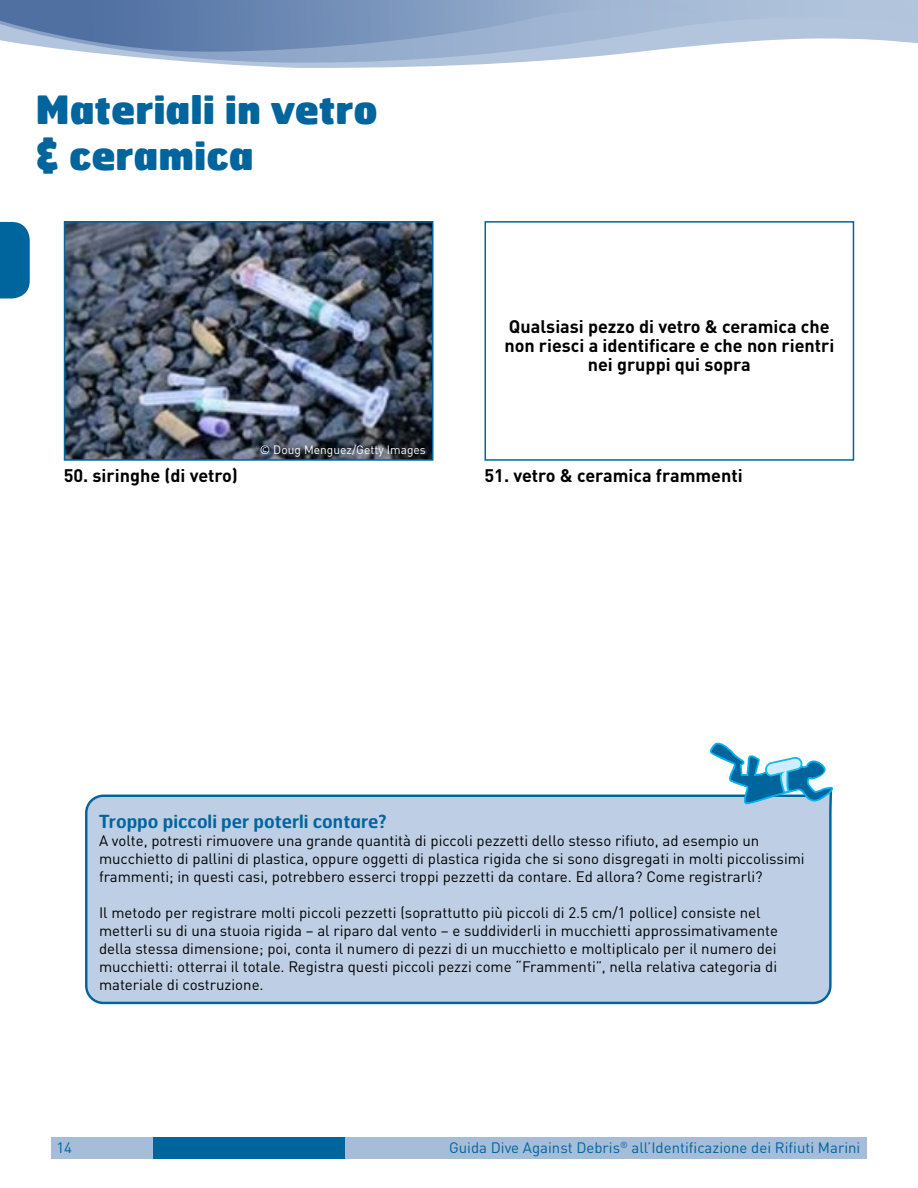
<style>
.page{position:relative;width:918px;height:1188px;background:#fff}
.page>*{position:absolute;margin:0;border:0;box-sizing:border-box;transform-origin:0 0}
.t1{font:900 39px/46.8px "Hermes FB";color:#00649d}
.t2{font:700 18px/18.8px "DINOT";color:#000;text-align:center}
.t3{font:600 18px "Hermes FB";color:#00649d}
.t4{font:15px/18px "DINOT";color:#000}
.t5{font:15px "DINOT";color:#00649d}
.t6{font:12px "DINOT";color:#fff}
</style>
<div class="page">
<div style="left:51px;top:1137px;width:816px;height:21px;background:#a5bdd8"></div>
<div style="left:153px;top:1137px;width:191px;height:21px;background:#00649d"></div>
<svg style="left:223px;top:64px;width:261px;height:4px"></svg>
<svg style="left:87px;top:0;width:831px;height:64px;fill:#b2c5dd"></svg>
<svg style="left:0;top:0;width:709px;height:52px;background:#829bc0"></svg>
<img style="left:67px;top:224px;width:363px;height:234px">
<div style="left:64px;top:221px;width:369px;height:240px;border:2px solid #00649d"></div>
<div style="left:485px;top:221px;width:369px;height:240px;border:2px solid #00649d"></div>
<svg style="left:0;top:222px;width:30px;height:76px;background:#0f6da3"></svg>
<div style="left:85px;top:794px;width:747px;height:210px;background:#becfe5"></div>
<svg style="left:709px;top:742px;width:124px;height:64px"></svg>
<h1 class="t1" style="left:36px;top:84px;width:344px">Materiali in vetro &amp; ceramica</h1>
<p class="t6" style="left:260px;top:442px;width:168px">© Doug Menguez/Getty Images</p>
<p class="t2" style="left:504px;top:317px;width:332px">Qualsiasi pezzo di vetro &amp; ceramica che non riesci a identificare e che non rientri nei gruppi qui sopra</p>
<p class="t2" style="left:64px;top:466px;width:176px">50. siringhe (di vetro)</p>
<p class="t2" style="left:485px;top:466px;width:260px">51. vetro &amp; ceramica frammenti</p>
<p class="t3" style="left:99px;top:810px;width:289px">Troppo piccoli per poterli contare?</p>
<p class="t4" style="left:99px;top:832px;width:707px">A volte, potresti rimuovere una grande quantità di piccoli pezzetti dello stesso rifiuto, ad esempio un mucchietto di pallini di plastica, oppure oggetti di plastica rigida che si sono disgregati in molti piccolissimi frammenti; in questi casi, potrebbero esserci troppi pezzetti da contare. Ed allora? Come registrarli?</p>
<p class="t4" style="left:99px;top:904px;width:681px">Il metodo per registrare molti piccoli pezzetti (soprattutto più piccoli di 2.5 cm/1 pollice) consiste nel metterli su di una stuoia rigida – al riparo dal vento – e suddividerli in mucchietti approssimativamente della stessa dimensione; poi, conta il numero di pezzi di un mucchietto e moltiplicalo per il numero dei mucchietti: otterrai il totale. Registra questi piccoli pezzi come “Frammenti”, nella relativa categoria di materiale di costruzione.</p>
<p class="t5" style="left:56px;top:1139px;width:17px">14</p>
<p class="t5" style="left:449px;top:1138px;width:413px">Guida Dive Against Debris<sup>®</sup> all’Identificazione dei Rifiuti Marini</p>
</div>
